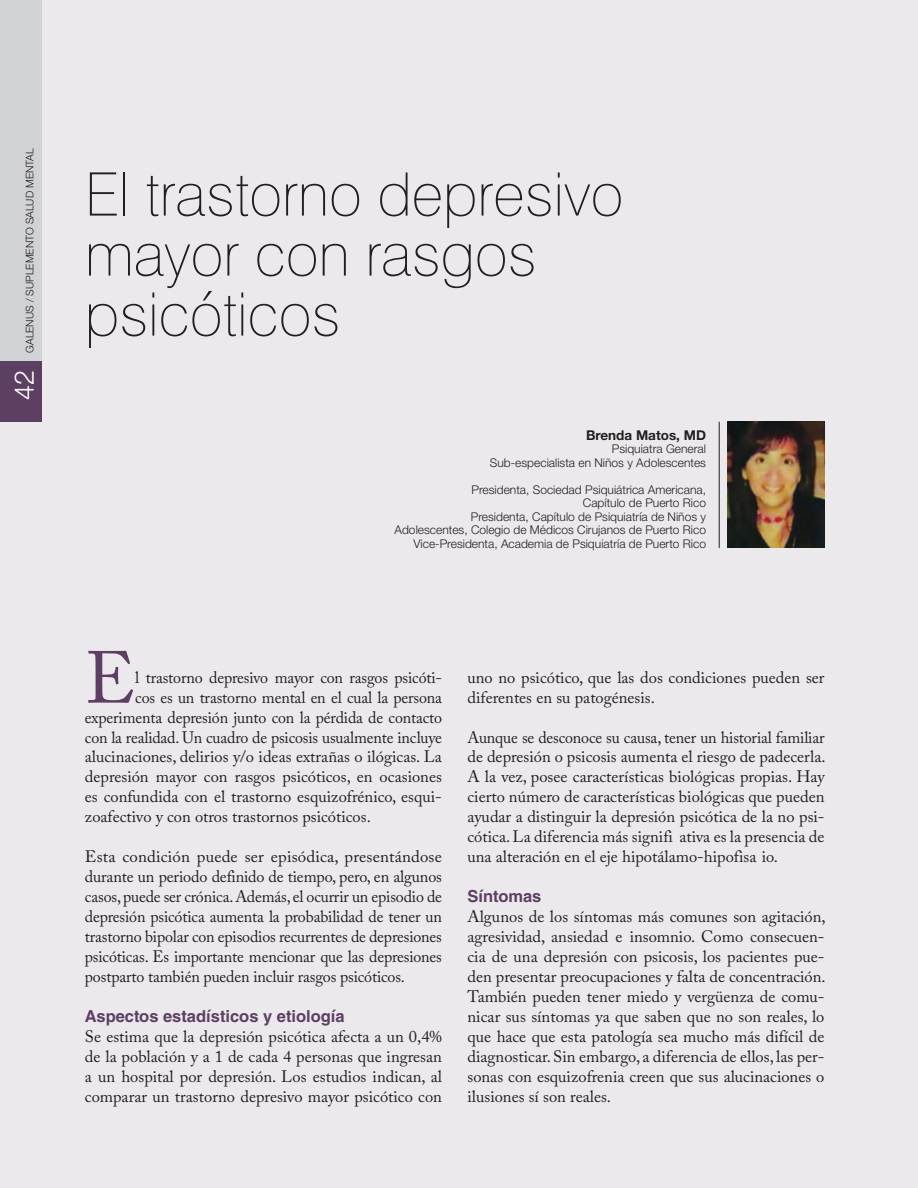
<style>
.page{position:relative;width:918px;height:1188px;background:#fff}
.page>*{position:absolute;margin:0;border:0;box-sizing:border-box;transform-origin:0 0}
.t1{font:72.9px "Adobe Caslon Pro";color:#5d3f63}
.t2{font:100 60px/60px "Swiss 721 BT";color:#231f20}
.t3{font:300 27px "Helvetica Neue";color:#fff}
.t4{font:16.5px/20px "Adobe Caslon Pro";color:#231f20;text-align:justify}
.t5{font:700 16.5px "Helvetica LT Std";color:#5d3f63}
.t6{font:700 13.5px "Helvetica Neue";color:#231f20}
.t7{font:300 12px/13.5px "Helvetica Neue";color:#231f20;text-align:right}
.t8{font:300 10.5px "Helvetica Neue";color:#231f20}
</style>
<div class="page">
<div style="left:0;top:0;width:917px;height:1188px;background:#ece9ed"></div>
<hr style="left:719px;top:422px;width:1px;height:126px;background:#231f20">
<img style="left:728px;top:421px;width:96px;height:127px">
<div style="left:0;top:0;width:42px;height:412px;background:#d1d2d4"></div>
<div style="left:0;top:361px;width:42px;height:60px;background:#5d3f63"></div>
<p class="t8" style="left:23px;top:353px;width:206px;rotate:-90deg">GALENUS / SUPLEMENTO SALUD MENTAL</p>
<h3 class="t3" style="left:8px;top:400px;width:32px;rotate:-90deg">42</h3>
<h2 class="t2" style="left:85px;top:164px;width:540px">El trastorno depresivo mayor con rasgos psicóticos</h2>
<p class="t6" style="left:586px;top:427px;width:122px">Brenda Matos, MD</p>
<p class="t7" style="left:490px;top:442px;width:218px">Psiquiatra General<br>Sub-especialista en Niños y Adolescentes</p>
<p class="t7" style="left:394px;top:483px;width:313px">Presidenta, Sociedad Psiquiátrica Americana,<br>Capítulo de Puerto Rico<br>Presidenta, Capítulo de Psiquiatría de Niños y<br>Adolescentes, Colegio de Médicos Cirujanos de Puerto Rico Vice-Presidenta, Academia de Psiquiatría de Puerto Rico</p>
<h1 class="t1" style="left:85px;top:635px;width:52px">E</h1>
<p class="t4" style="left:135px;top:667px;width:308px">l trastorno depresivo mayor con rasgos psicóti-</p>
<p class="t4" style="left:135px;top:687px;width:308px">cos es un trastorno mental en el cual la persona</p>
<p class="t4" style="left:85px;top:707px;width:358px">experimenta depresión junto con la pérdida de contacto</p>
<p class="t4" style="left:85px;top:727px;width:358px">con la realidad. Un cuadro de psicosis usualmente incluye</p>
<p class="t4" style="left:85px;top:747px;width:358px">alucinaciones, delirios y/o ideas extrañas o ilógicas. La</p>
<p class="t4" style="left:85px;top:767px;width:358px">depresión mayor con rasgos psicóticos, en ocasiones</p>
<p class="t4" style="left:85px;top:787px;width:358px">es confundida con el trastorno esquizofrénico, esqui-</p>
<p class="t4" style="left:85px;top:806px;width:287px">zoafectivo y con otros trastornos psicóticos.</p>
<p class="t4" style="left:85px;top:846px;width:358px">Esta condición puede ser episódica, presentándose durante un periodo definido de tiempo, pero, en algunos casos, puede ser crónica. Además, el ocurrir un episodio de depresión psicótica aumenta la probabilidad de tener un trastorno bipolar con episodios recurrentes de depresiones psicóticas. Es importante mencionar que las depresiones postparto también pueden incluir rasgos psicóticos.</p>
<p class="t5" style="left:85px;top:1006px;width:261px">Aspectos estadísticos y etiología</p>
<p class="t4" style="left:85px;top:1026px;width:358px">Se estima que la depresión psicótica afecta a un 0,4% de la población y a 1 de cada 4 personas que ingresan a un hospital por depresión. Los estudios indican, al comparar un trastorno depresivo mayor psicótico con</p>
<p class="t4" style="left:467px;top:667px;width:358px">uno no psicótico, que las dos condiciones pueden ser diferentes en su patogénesis.</p>
<p class="t4" style="left:467px;top:727px;width:360px">Aunque se desconoce su causa, tener un historial familiar de depresión o psicosis aumenta el riesgo de padecerla.<br>A la vez, posee características biológicas propias. Hay cierto número de características biológicas que pueden ayudar a distinguir la depresión psicótica de la no psi&shy;cótica. La diferencia más signifi ativa es la presencia de una alteración en el eje hipotálamo-hipofisa io.</p>
<p class="t5" style="left:467px;top:886px;width:75px">Síntomas</p>
<p class="t4" style="left:467px;top:906px;width:360px">Algunos de los síntomas más comunes son agitación, agresividad, ansiedad e insomnio. Como consecuen&shy;cia de una depresión con psicosis, los pacientes pue&shy;den presentar preocupaciones y falta de concentración.<br>También pueden tener miedo y vergüenza de comu&shy;nicar sus síntomas ya que saben que no son reales, lo que hace que esta patología sea mucho más difícil de diagnosticar. Sin embargo, a diferencia de ellos, las per&shy;sonas con esquizofrenia creen que sus alucinaciones o ilusiones sí son reales.</p>
</div>
